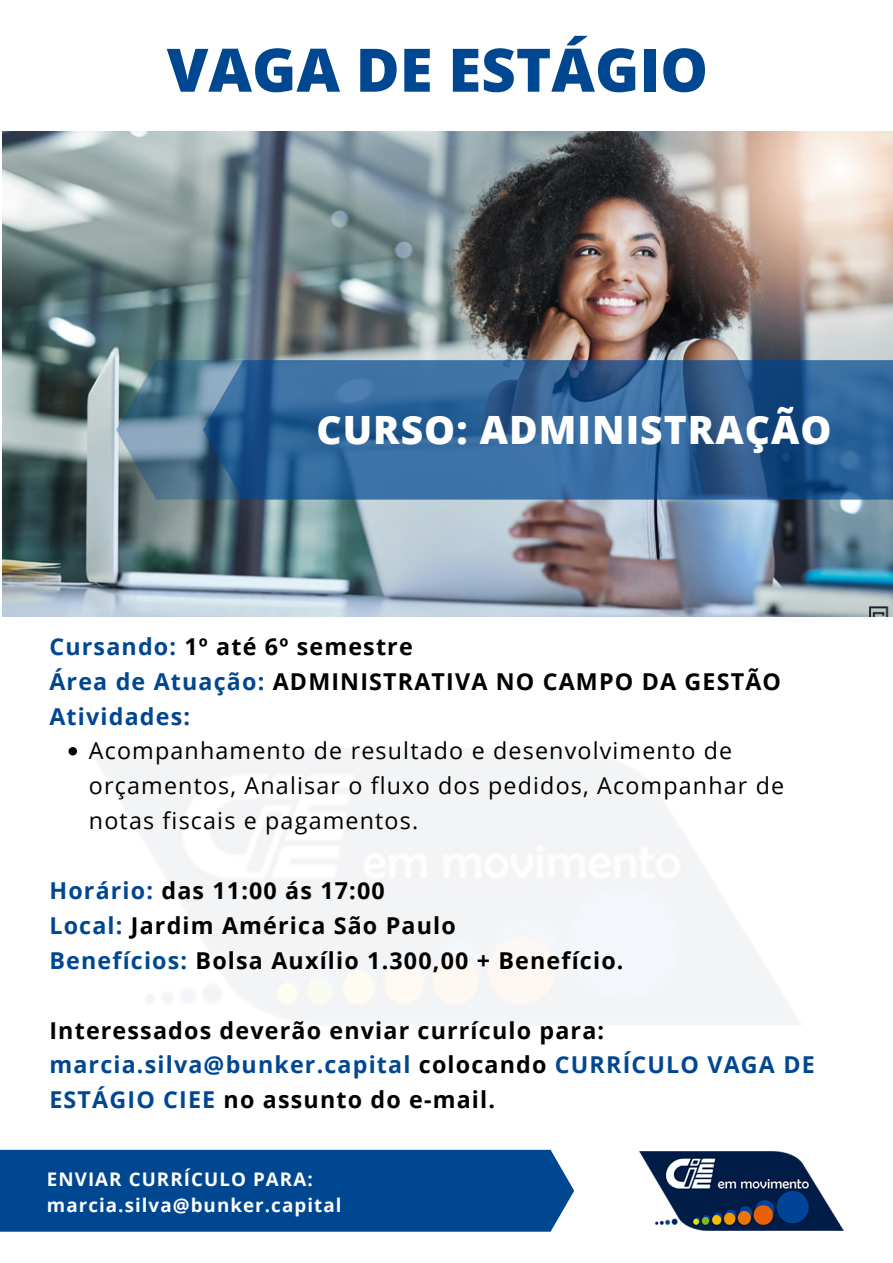
<style>
.page{position:relative;width:893px;height:1263px;background:#fff}
.page>*{position:absolute;margin:0;border:0;box-sizing:border-box;transform-origin:0 0}
.t1{font:800 60px "Open Sans";color:#004791}
.t2{font:800 39px "Open Sans";letter-spacing:.025em;color:#fff}
.t3{font:700 23.25px/34.9px "Open Sans";letter-spacing:.05em;color:#000}
.t4{font:23.25px/34.9px "Open Sans";letter-spacing:.05em;color:#000}
.t5{font:700 23.25px "Open Sans";letter-spacing:.05em;color:#004791}
.t6{font:700 18.75px/25.9px "Open Sans";letter-spacing:.055em;color:#fff}
.s1{color:#004791}
</style>
<div class="page">
<img style="left:3px;top:131px;width:890px;height:485px">
<svg style="left:116px;top:360px;width:87px;height:139px;background:#608192"></svg>
<svg style="left:203px;top:360px;width:690px;height:139px;background:#306396"></svg>
<div style="left:0;top:1150px;width:574px;height:82px;background:#004791"></div>
<svg style="left:69px;top:747px;width:8px;height:8px"></svg>
<img style="left:640px;top:1151px;width:203px;height:79px">
<p class="t1" style="left:167px;top:28px;width:543px">VAGA DE ESTÁGIO</p>
<p class="t2" style="left:316px;top:402px;width:516px">CURSO: ADMINISTRAÇÃO</p>
<p class="t3" style="left:49px;top:628px;width:365px"><span class="s1">Cursando:</span> 1º até 6º semestre</p>
<p class="t3" style="left:49px;top:663px;width:733px"><span class="s1">Área de Atuação:</span> ADMINISTRATIVA NO CAMPO DA GESTÃO</p>
<p class="t5" style="left:49px;top:700px;width:142px">Atividades:</p>
<p class="t4" style="left:89px;top:733px;width:697px">Acompanhamento de resultado e desenvolvimento de orçamentos, Analisar o fluxo dos pedidos, Acompanhar de notas fiscais e pagamentos.</p>
<p class="t3" style="left:49px;top:872px;width:337px"><span class="s1">Horário:</span> das 11:00 ás 17:00</p>
<p class="t3" style="left:49px;top:907px;width:408px"><span class="s1">Local:</span> Jardim América São Paulo</p>
<p class="t3" style="left:49px;top:942px;width:575px"><span class="s1">Benefícios:</span> Bolsa Auxílio 1.300,00 + Benefício.</p>
<p class="t3" style="left:49px;top:1012px;width:767px">Interessados deverão enviar currículo para: <span class="s1">marcia.silva@bunker.capital</span> colocando <span class="s1">CURRÍCULO VAGA DE<br>ESTÁGIO CIEE</span> no assunto do e-mail.</p>
<p class="t6" style="left:47px;top:1166px;width:296px">ENVIAR CURRÍCULO PARA: marcia.silva@bunker.capital</p>
</div>
